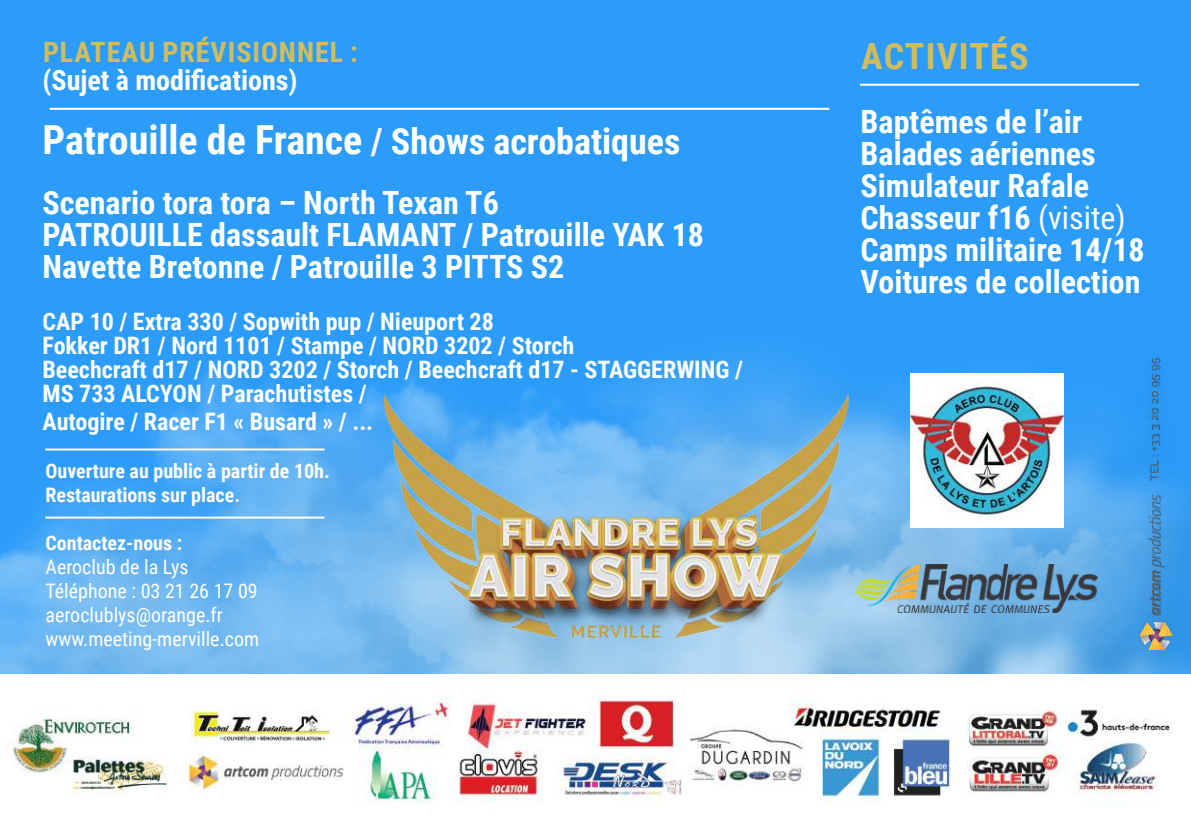
<style>
.page{position:relative;width:1191px;height:840px;background:#fff}
.page>*{position:absolute;margin:0;border:0;box-sizing:border-box;transform-origin:0 0}
.t1{font:700 40px "Roboto Condensed";color:#fff}
.t2{font:700 36px "Roboto Condensed";letter-spacing:.035em;color:#d1bd5e}
.t3{font:700 32px/32px "Roboto Condensed";color:#fff}
.t4{font:700 28px "Roboto Condensed";color:#fff}
.t5{font:700 28px "Roboto Condensed";letter-spacing:.035em;color:#d1bd5e}
.t6{font:700 24px/24px "Roboto Condensed";color:#fff}
.t7{font:20px/24px "Roboto Condensed";color:#fff}
.t8{font:700 20px/24px "Roboto Condensed";color:#fff}
.s1{font-size:36px}
.s2{font-weight:400}
</style>
<div class="page">
<div style="left:0;top:0;width:1191px;height:673px;background:#2b9cfa"></div>
<img style="left:0;top:356px;width:1191px;height:317px">
<img style="left:5px;top:695px;width:1168px;height:109px">
<img style="left:361px;top:371px;width:511px;height:302px">
<img style="left:910px;top:373px;width:153px;height:154px">
<hr style="left:50px;top:108px;width:779px;height:2px;background:#fff">
<hr style="left:860px;top:84px;width:279px;height:2px;background:#fff">
<img style="left:1139px;top:356px;width:33px;height:293px">
<img style="left:855px;top:563px;width:242px;height:49px">
<hr style="left:45px;top:448px;width:279px;height:2px;background:#fff">
<hr style="left:45px;top:516px;width:279px;height:2px;background:#fff">
<p class="t5" style="left:43px;top:41px;width:316px">PLATEAU PRÉVISIONNEL :</p>
<p class="t4" style="left:42px;top:60px;width:257px">(Sujet à modifications)</p>
<p class="t1" style="left:42px;top:123px;width:639px">Patrouille de France <span class="s1">/ Shows acrobatiques</span></p>
<p class="t3" style="left:42px;top:189px;width:663px">Scenario tora tora – North Texan T6<br>PATROUILLE dassault FLAMANT / Patrouille YAK 18<br>Navette Bretonne / Patrouille 3 PITTS S2</p>
<p class="t6" style="left:42px;top:311px;width:702px">CAP 10 / Extra 330 / Sopwith pup / Nieuport 28<br>Fokker DR1 / Nord 1101 / Stampe / NORD 3202 / Storch<br>Beechcraft d17 / NORD 3202 / Storch / Beechcraft d17 - STAGGERWING / MS 733 ALCYON / Parachutistes /</p>
<p class="t6" style="left:42px;top:411px;width:332px">Autogire / Racer F1 « Busard » / ...</p>
<p class="t8" style="left:45px;top:460px;width:286px">Ouverture au public à partir de 10h.<br>Restaurations sur place.</p>
<p class="t8" style="left:45px;top:532px;width:138px">Contactez-nous :</p>
<p class="t7" style="left:45px;top:555px;width:215px">Aeroclub de la Lys<br>Téléphone : 03 21 26 17 09 aeroclublys@orange.fr www.meeting-merville.com</p>
<p class="t2" style="left:861px;top:42px;width:169px">ACTIVITÉS</p>
<p class="t3" style="left:860px;top:108px;width:286px">Baptêmes de l’air<br>Balades aériennes<br>Simulateur Rafale<br>Chasseur f16 <span class="s2">(visite)<br></span>Camps militaire 14/18<br>Voitures de collection</p>
</div>
